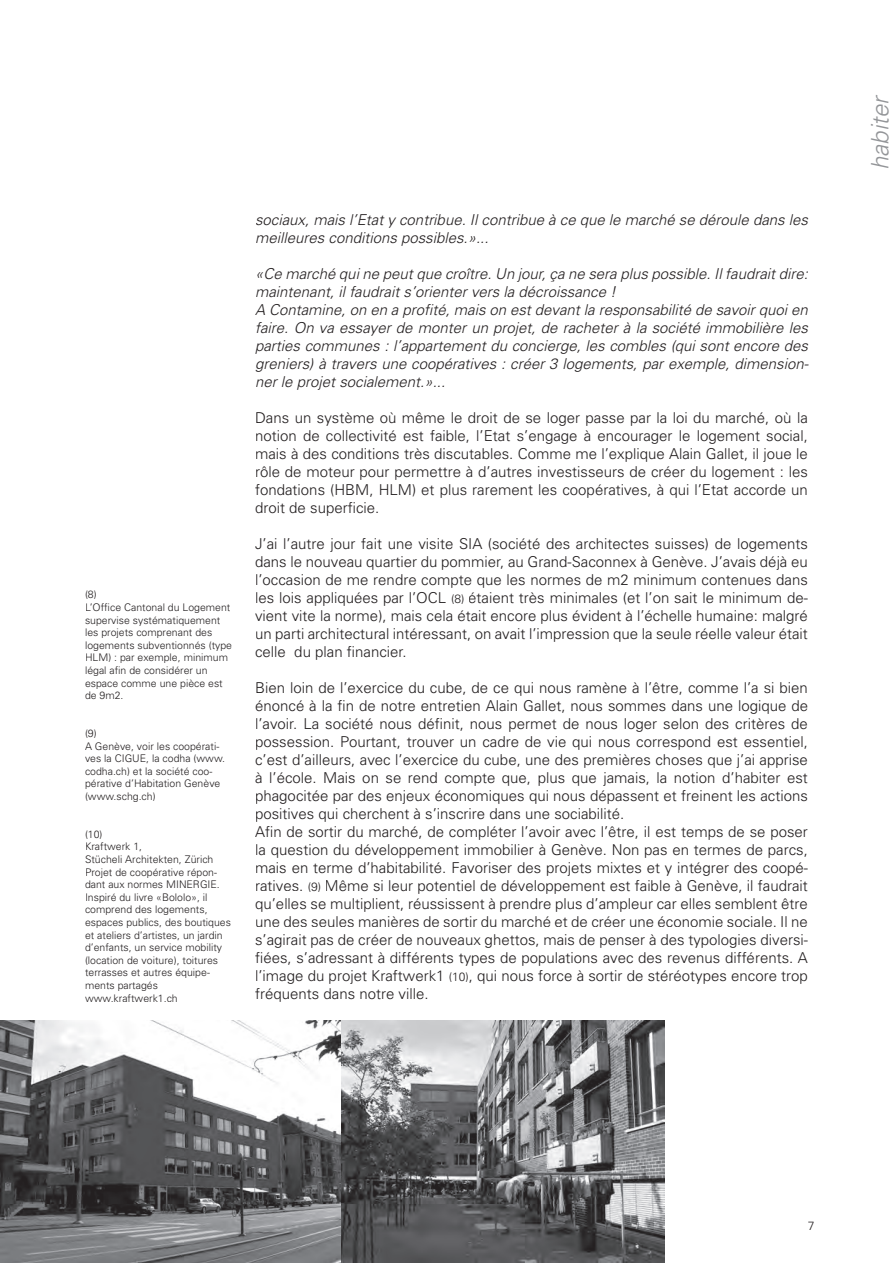
<style>
.page{position:relative;width:893px;height:1263px;background:#fff}
.page>*{position:absolute;margin:0;border:0;box-sizing:border-box;transform-origin:0 0}
.t1{font:italic 300 24px "Univers";color:#939598}
.t2{font:300 15px/18px "Univers";color:#231f20;text-align:justify}
.t3{font:italic 300 15px/18px "Univers";color:#231f20}
.t4{font:300 12px "Univers";color:#231f20}
.t5{font:300 10.5px/12.6px "Univers";color:#231f20}
.s1{font-size:12px}
</style>
<div class="page">
<img style="left:0;top:1020px;width:665px;height:243px">
<p class="t5" style="left:85px;top:588px;width:149px">(8)<br>L’Office Cantonal du Logement supervise systématiquement les projets comprenant des logements subventionnés (type<br>HLM) : par exemple, minimum légal afin de considérer un espace comme une pièce est de 9m2.</p>
<p class="t5" style="left:85px;top:727px;width:142px">(9)<br>A Genève, voir les coopérati&shy;ves la CIGUE, la codha (www. codha.ch) et la société coo&shy;pérative d’Habitation Genève (www.schg.ch)</p>
<p class="t5" style="left:85px;top:828px;width:147px">(10)<br>Kraftwerk 1,<br>Stücheli Architekten, Zürich<br>Projet de coopérative répon&shy;dant aux normes MINERGIE.<br>Inspiré du livre «Bololo», il comprend des logements, espaces publics, des boutiques et ateliers d’artistes, un jardin d’enfants, un service mobility (location de voiture), toitures terrasses et autres équipe&shy;ments partagés www.kraftwerk1.ch</p>
<p class="t3" style="left:255px;top:210px;width:554px">sociaux, mais l’Etat y contribue. Il contribue à ce que le marché se déroule dans les meilleures conditions possibles.»...</p>
<p class="t3" style="left:255px;top:264px;width:554px">«Ce marché qui ne peut que croître. Un jour, ça ne sera plus possible. Il faudrait dire: maintenant, il faudrait s’orienter vers la décroissance !<br>A Contamine, on en a profité, mais on est devant la responsabilité de savoir quoi en faire. On va essayer de monter un projet, de racheter à la société immobilière les parties communes : l’appartement du concierge, les combles (qui sont encore des greniers) à travers une coopératives : créer 3 logements, par exemple, dimension&shy;ner le projet socialement.»...</p>
<p class="t2" style="left:255px;top:408px;width:554px">Dans un système où même le droit de se loger passe par la loi du marché, où la notion de collectivité est faible, l’Etat s’engage à encourager le logement social, mais à des conditions très discutables. Comme me l’explique Alain Gallet, il joue le rôle de moteur pour permettre à d’autres investisseurs de créer du logement : les fondations (HBM, HLM) et plus rarement les coopératives, à qui l’Etat accorde un droit de superficie.</p>
<p class="t2" style="left:255px;top:534px;width:554px">J’ai l’autre jour fait une visite SIA (société des architectes suisses) de logements dans le nouveau quartier du pommier, au Grand-Saconnex à Genève. J’avais déjà eu l’occasion de me rendre compte que les normes de m2 minimum contenues dans les lois appliquées par l’OCL <span class="s1">(8)</span> étaient très minimales (et l’on sait le minimum de&shy;vient vite la norme), mais cela était encore plus évident à l’échelle humaine: malgré un parti architectural intéressant, on avait l’impression que la seule réelle valeur était celle du plan financier.</p>
<p class="t2" style="left:255px;top:678px;width:554px;text-align:left">Bien loin de l’exercice du cube, de ce qui nous ramène à l’être, comme l’a si bien énoncé à la fin de notre entretien Alain Gallet, nous sommes dans une logique de l’avoir. La société nous définit, nous permet de nous loger selon des critères de possession. Pourtant, trouver un cadre de vie qui nous correspond est essentiel, c’est d’ailleurs, avec l’exercice du cube, une des premières choses que j’ai apprise à l’école. Mais on se rend compte que, plus que jamais, la notion d’habiter est phagocitée par des enjeux économiques qui nous dépassent et freinent les actions positives qui cherchent à s’inscrire dans une sociabilité.<br>Afin de sortir du marché, de compléter l’avoir avec l’être, il est temps de se poser la question du développement immobilier à Genève. Non pas en termes de parcs, mais en terme d’habitabilité. Favoriser des projets mixtes et y intégrer des coopé&shy;ratives. <span class="s1">(9)</span> Même si leur potentiel de développement est faible à Genève, il faudrait qu’elles se multiplient, réussissent à prendre plus d’ampleur car elles semblent être une des seules manières de sortir du marché et de créer une économie sociale. Il ne s’agirait pas de créer de nouveaux ghettos, mais de penser à des typologies diversi&shy;fiées, s’adressant à différents types de populations avec des revenus différents. A l’image du projet Kraftwerk1 <span class="s1">(10)</span>, qui nous force à sortir de stéréotypes encore trop fréquents dans notre ville.</p>
<h1 class="t1" style="left:865px;top:170px;width:77px;rotate:-90deg">habiter</h1>
<p class="t4" style="left:808px;top:1218px;width:8px">7</p>
</div>
